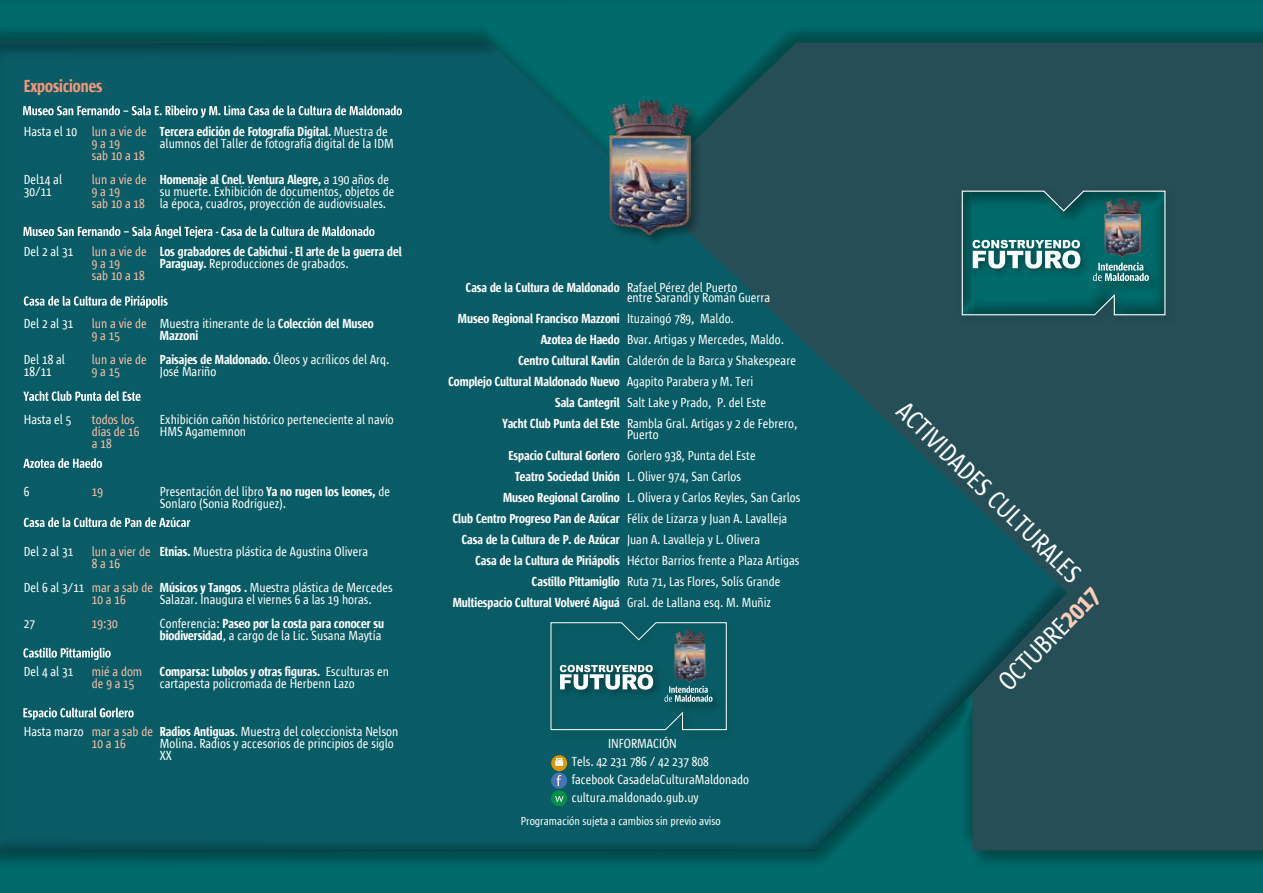
<style>
.page{position:relative;width:1263px;height:893px;background:#254e56}
.page>*{position:absolute;margin:0;border:0;box-sizing:border-box;transform-origin:0 0}
.t1{font:27px "Sun Sans Condensed";color:#fff}
.t2{font:600 18px "Sun Sans Condensed";color:#f69579}
.t3{font:13.5px/21px "Sun Sans Condensed";color:#fff}
.t4{font:600 13.5px/21px "Sun Sans Condensed";color:#fff}
.t5{font:13.5px/12px "Sun Sans Condensed";color:#fbbea7}
.t6{font:12px "Sun Sans Condensed";color:#fff}
.s1{font-weight:600}
.s2{font-weight:400}
.s3{font-weight:600;color:#fcccb9}
</style>
<div class="page">
<div style="left:0;top:42px;width:1068px;height:813px;background:#000;opacity:.31"></div>
<div style="left:0;top:0;width:1263px;height:191px;background:#000;opacity:.31"></div>
<div style="left:0;top:690px;width:1263px;height:203px;background:#000;opacity:.31"></div>
<div style="left:957px;top:186px;width:219px;height:141px;background:#244c54"></div>
<svg style="left:961px;top:190px;width:205px;height:126px;background:#257172"></svg>
<div style="left:607px;top:99px;width:96px;height:149px;background:#000;opacity:.37"></div>
<img style="left:608px;top:100px;width:82px;height:135px">
<svg style="left:551px;top:755px;width:16px;height:16px"></svg>
<svg style="left:555px;top:758px;width:8px;height:8px"></svg>
<div style="left:551px;top:773px;width:16px;height:16px;background:#4a72b2;border-radius:50%"></div>
<svg style="left:556px;top:775px;width:5px;height:11px"></svg>
<div style="left:551px;top:790px;width:16px;height:16px;background:#009045;border-radius:50%"></div>
<svg style="left:555px;top:796px;width:9px;height:6px"></svg>
<div style="left:545px;top:617px;width:193px;height:124px;background:#085a63"></div>
<svg style="left:550px;top:622px;width:177px;height:109px"></svg>
<svg style="left:23px;top:224px;width:351px;height:14px;background:#4c888f"></svg>
<svg style="left:23px;top:105px;width:379px;height:13px;background:#518c92"></svg>
<svg style="left:24px;top:517px;width:166px;height:10px;background:#65999e"></svg>
<svg style="left:23px;top:648px;width:88px;height:12px"></svg>
<svg style="left:24px;top:296px;width:144px;height:12px;background:#599197"></svg>
<svg style="left:23px;top:391px;width:118px;height:10px"></svg>
<svg style="left:23px;top:458px;width:79px;height:10px"></svg>
<svg style="left:23px;top:708px;width:111px;height:12px"></svg>
<h2 class="t2" style="left:24px;top:77px;width:80px">Exposiciones</h2>
<p class="t3" style="left:24px;top:121px;width:55px">Hasta el 10</p>
<p class="t3" style="left:24px;top:173px;width:40px;line-height:12px">Del14 al<br>30/11</p>
<p class="t3" style="left:24px;top:241px;width:51px">Del 2 al 31</p>
<p class="t3" style="left:24px;top:313px;width:51px">Del 2 al 31</p>
<p class="t3" style="left:24px;top:353px;width:43px;line-height:12px">Del 18 al<br>18/11</p>
<p class="t3" style="left:24px;top:409px;width:49px">Hasta el 5</p>
<p class="t5" style="left:92px;top:125px;width:56px">lun a vie de<br>9 a 19<br>sab 10 a 18</p>
<p class="t5" style="left:92px;top:173px;width:56px">lun a vie de<br>9 a 19<br>sab 10 a 18</p>
<p class="t5" style="left:92px;top:246px;width:56px">lun a vie de<br>9 a 19<br>sab 10 a 18</p>
<p class="t5" style="left:92px;top:318px;width:56px">lun a vie de<br>9 a 15</p>
<p class="t5" style="left:92px;top:354px;width:56px">lun a vie de<br>9 a 15</p>
<p class="t5" style="left:92px;top:414px;width:49px">todos los días de 16 a 18</p>
<p class="t3" style="left:160px;top:125px;width:235px;line-height:12px"><span class="s1">Tercera edición de Fotografía Digital.</span> Muestra de alumnos del Taller de fotografía digital de la IDM</p>
<p class="t3" style="left:160px;top:173px;width:236px;line-height:12px"><span class="s1">Homenaje al Cnel. Ventura Alegre,</span> a 190 años de su muerte. Exhibición de documentos, objetos de la época, cuadros, proyección de audiovisuales.</p>
<p class="t4" style="left:160px;top:245px;width:243px;line-height:12px">Los grabadores de Cabichui - El arte de la guerra del<br>Paraguay. <span class="s2">Reproducciones de grabados.</span></p>
<p class="t4" style="left:160px;top:317px;width:215px;line-height:12px"><span class="s2">Muestra itinerante de la</span> Colección del Museo<br>Mazzoni</p>
<p class="t3" style="left:160px;top:353px;width:231px;line-height:12px"><span class="s1">Paisajes de Maldonado.</span> Óleos y acrílicos del Arq.<br>José Mariño</p>
<p class="t3" style="left:160px;top:413px;width:235px;line-height:12px">Exhibición cañón histórico perteneciente al navío<br>HMS Agamemnon</p>
<p class="t3" style="left:24px;top:481px;width:7px">6</p>
<p class="t3" style="left:24px;top:541px;width:51px">Del 2 al 31</p>
<p class="t3" style="left:24px;top:577px;width:62px">Del 6 al 3/11</p>
<p class="t3" style="left:24px;top:613px;width:13px">27</p>
<p class="t3" style="left:24px;top:661px;width:51px">Del 4 al 31</p>
<p class="t3" style="left:24px;top:721px;width:62px">Hasta marzo</p>
<p class="t3" style="left:160px;top:485px;width:232px;line-height:12px">Presentación del libro <span class="s1">Ya no rugen los leones,</span> de<br>Sonlaro (Sonia Rodríguez).</p>
<p class="t3" style="left:160px;top:541px;width:210px"><span class="s1">Etnias.</span> Muestra plástica de Agustina Olivera</p>
<p class="t3" style="left:160px;top:581px;width:234px;line-height:12px"><span class="s1">Músicos y Tangos .</span> Muestra plástica de Mercedes<br>Salazar. Inaugura el viernes 6 a las 19 horas.</p>
<p class="t4" style="left:160px;top:617px;width:226px;line-height:12px"><span class="s2">Conferencia:</span> Paseo por la costa para conocer su biodiversidad<span class="s2">, a cargo de la Lic. Susana Maytía</span></p>
<p class="t3" style="left:160px;top:665px;width:231px;line-height:12px"><span class="s1">Comparsa: Lubolos y otras figuras.</span> Esculturas en cartapesta policromada de Herbenn Lazo</p>
<p class="t3" style="left:160px;top:725px;width:240px;line-height:12px"><span class="s1">Radios Antiguas</span>. Muestra del coleccionista Nelson<br>Molina. Radios y accesorios de principios de siglo<br>XX</p>
<p class="t5" style="left:92px;top:486px;width:13px">19</p>
<p class="t5" style="left:92px;top:546px;width:60px">lun a vier de<br>8 a 16</p>
<p class="t5" style="left:92px;top:582px;width:63px">mar a sab de<br>10 a 16</p>
<p class="t5" style="left:92px;top:618px;width:27px">19:30</p>
<p class="t5" style="left:92px;top:666px;width:52px">mié a dom de 9 a 15</p>
<p class="t5" style="left:92px;top:726px;width:63px">mar a sab de<br>10 a 16</p>
<p class="t3" style="left:627px;top:282px;width:145px;line-height:10.5px">Rafael Pérez del Puerto<br>entre Sarandí y Román Guerra</p>
<p class="t3" style="left:627px;top:309px;width:172px">Ituzaingó 789, Maldo.<br>Bvar. Artigas y Mercedes, Maldo.<br>Calderón de la Barca y Shakespeare<br>Agapito Parabera y M. Teri<br>Salt Lake y Prado, P. del Este<br>Rambla Gral. Artigas y 2 de Febrero,</p>
<p class="t3" style="left:627px;top:424px;width:175px">Puerto<br>Gorlero 938, Punta del Este<br>L. Oliver 974, San Carlos<br>L. Olivera y Carlos Reyles, San Carlos<br>Félix de Lizarza y Juan A. Lavalleja<br>Juan A. Lavalleja y L. Olivera<br>Héctor Barrios frente a Plaza Artigas<br>Ruta 71, Las Flores, Solís Grande<br>Gral. de Lallana esq. M. Muñiz</p>
<p class="t4" style="left:466px;top:277px;width:155px">Casa de la Cultura de Maldonado</p>
<p class="t4" style="left:448px;top:308px;width:173px;text-align:right">Museo Regional Francisco Mazzoni<br>Azotea de Haedo<br>Centro Cultural Kavlin<br>Complejo Cultural Maldonado Nuevo<br>Sala Cantegril<br>Yacht Club Punta del Este</p>
<p class="t4" style="left:453px;top:445px;width:168px;text-align:right">Espacio Cultural Gorlero<br>Teatro Sociedad Unión<br>Museo Regional Carolino<br>Club Centro Progreso Pan de Azúcar<br>Casa de la Cultura de P. de Azúcar<br>Casa de la Cultura de Piriápolis<br>Castillo Pittamiglio<br>Multiespacio Cultural Volveré Aiguá</p>
<p class="t3" style="left:572px;top:735px;width:179px;line-height:18px;text-indent:37px">INFORMACIÓN<br>Tels. 42 231 786 / 42 237 808 facebook CasadelaCulturaMaldonado cultura.maldonado.gub.uy</p>
<p class="t6" style="left:521px;top:815px;width:201px">Programación sujeta a cambios sin previo aviso</p>
<h1 class="t1" style="left:911px;top:397px;width:247px;rotate:44deg">ACTIVIDADES CULTURALES</h1>
<h1 class="t1" style="left:993px;top:676px;width:135px;rotate:-46deg">OCTUBRE<span class="s3">2017</span></h1>
</div>
